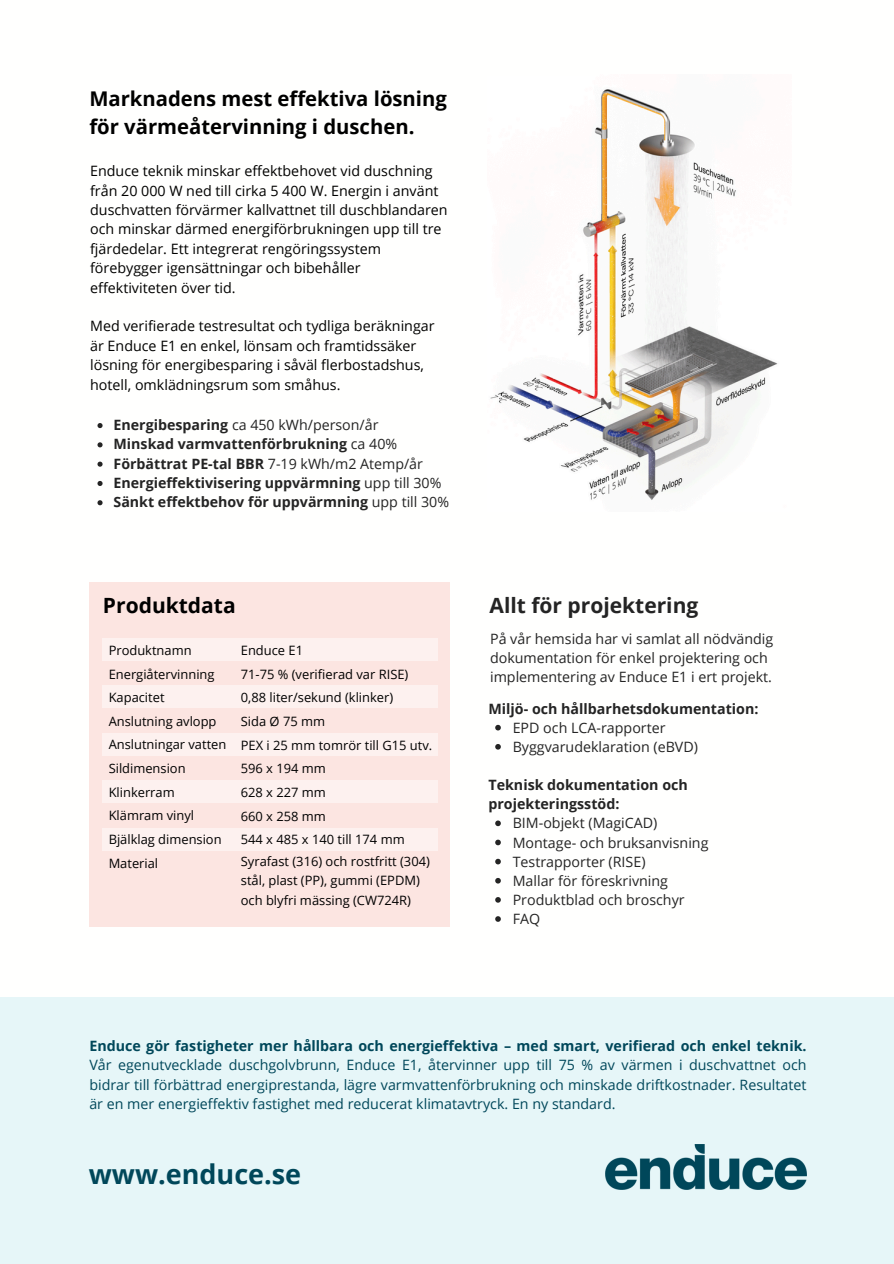
<style>
.page{position:relative;width:894px;height:1264px;background:#fff}
.page>*{position:absolute;margin:0;border:0;box-sizing:border-box;transform-origin:0 0}
.t1{font:700 27px "Open Sans";color:#00475a}
.t2{font:700 21px "Open Sans";color:#242424}
.t3{font:700 21px "Open Sans";color:#000}
.t4{font:700 20.25px/28.3px "Open Sans";color:#000}
.t5{font:14.25px/19.4px "Open Sans";color:#000}
.t6{font:14.25px/19.2px "Open Sans";color:#00475a;text-align:justify}
.t7{font:14.25px/19.2px "Open Sans";color:#242424}
.t8{font:700 14.25px/19.2px "Open Sans";color:#242424}
.t9{font:12.9px/19.4px "Open Sans";color:#000}
.s1{font-weight:700}
.s2{font-weight:400}
</style>
<div class="page">
<div style="left:89px;top:582px;width:360px;height:345px;background:#fce5e1"></div>
<div style="left:102px;top:638px;width:336px;height:22px;background:#fdf1ef"></div>
<div style="left:103px;top:685px;width:335px;height:23px;background:#fdf1ef"></div>
<div style="left:102px;top:733px;width:336px;height:22px;background:#fdf1ef"></div>
<div style="left:102px;top:780px;width:336px;height:23px;background:#fdf1ef"></div>
<div style="left:102px;top:828px;width:336px;height:23px;background:#fdf1ef"></div>
<img style="left:490px;top:89px;width:288px;height:411px">
<svg style="left:97px;top:423px;width:5px;height:5px"></svg>
<svg style="left:97px;top:442px;width:5px;height:5px"></svg>
<svg style="left:97px;top:461px;width:5px;height:5px"></svg>
<svg style="left:97px;top:481px;width:5px;height:5px"></svg>
<svg style="left:97px;top:500px;width:5px;height:5px"></svg>
<svg style="left:495px;top:724px;width:5px;height:6px"></svg>
<svg style="left:495px;top:744px;width:5px;height:5px"></svg>
<svg style="left:495px;top:820px;width:5px;height:6px"></svg>
<svg style="left:495px;top:839px;width:5px;height:6px"></svg>
<svg style="left:495px;top:858px;width:5px;height:6px"></svg>
<svg style="left:495px;top:878px;width:5px;height:5px"></svg>
<svg style="left:495px;top:897px;width:5px;height:5px"></svg>
<svg style="left:495px;top:916px;width:5px;height:5px"></svg>
<div style="left:0;top:997px;width:893px;height:266px;background:#e6f6f8"></div>
<img style="left:605px;top:1144px;width:201px;height:45px">
<p class="t4" style="left:89px;top:84px;width:359px">Marknadens mest effektiva lösning för värmeåtervinning i duschen.</p>
<p class="t5" style="left:90px;top:161px;width:359px">Enduce teknik minskar effektbehovet vid duschning från 20 000 W ned till cirka 5 400 W. Energin i använt duschvatten förvärmer kallvattnet till duschblandaren och minskar därmed energiförbrukningen upp till tre fjärdedelar. Ett integrerat rengöringssystem förebygger igensättningar och bibehåller effektiviteten över tid.</p>
<p class="t5" style="left:90px;top:316px;width:346px">Med verifierade testresultat och tydliga beräkningar är Enduce E1 en enkel, lönsam och framtidssäker lösning för energibesparing i såväl flerbostadshus, hotell, omklädningsrum som småhus.</p>
<p class="t7" style="left:113px;top:415px;width:266px"><span class="s1">Energibesparing</span> ca 450 kWh/person/år</p>
<p class="t8" style="left:113px;top:434px;width:285px">Minskad varmvattenförbrukning <span class="s2">ca 40%</span></p>
<p class="t8" style="left:113px;top:453px;width:311px">Förbättrat PE-tal BBR <span class="s2">7-19 kWh/m2 Atemp/år</span></p>
<p class="t8" style="left:113px;top:473px;width:329px">Energieffektivisering uppvärmning <span class="s2">upp till 30%</span></p>
<p class="t8" style="left:113px;top:492px;width:337px">Sänkt effektbehov för uppvärmning <span class="s2">upp till 30%</span></p>
<p class="t3" style="left:103px;top:591px;width:134px">Produktdata</p>
<p class="t9" style="left:109px;top:640px;width:84px">Produktnamn</p>
<h2 class="t9" style="left:109px;top:664px;width:107px">Energiåtervinning</h2>
<p class="t9" style="left:109px;top:687px;width:57px">Kapacitet</p>
<p class="t9" style="left:109px;top:711px;width:109px">Anslutning avlopp</p>
<p class="t9" style="left:109px;top:734px;width:119px">Anslutningar vatten</p>
<p class="t9" style="left:109px;top:758px;width:78px">Sildimension</p>
<p class="t9" style="left:109px;top:782px;width:67px">Klinkerram</p>
<p class="t9" style="left:109px;top:805px;width:87px">Klämram vinyl</p>
<p class="t9" style="left:109px;top:829px;width:114px">Bjälklag dimension</p>
<h2 class="t9" style="left:109px;top:853px;width:51px">Material</h2>
<p class="t9" style="left:241px;top:640px;width:64px">Enduce E1</p>
<p class="t9" style="left:241px;top:664px;width:169px">71-75 % (verifierad var RISE)</p>
<p class="t9" style="left:241px;top:687px;width:154px">0,88 liter/sekund (klinker)</p>
<p class="t9" style="left:241px;top:711px;width:86px">Sida Ø 75 mm</p>
<p class="t9" style="left:241px;top:735px;width:193px">PEX i 25 mm tomrör till G15 utv.</p>
<p class="t9" style="left:241px;top:758px;width:87px">596 x 194 mm</p>
<p class="t9" style="left:241px;top:782px;width:87px">628 x 227 mm</p>
<p class="t9" style="left:241px;top:806px;width:87px">660 x 258 mm</p>
<p class="t9" style="left:241px;top:829px;width:165px">544 x 485 x 140 till 174 mm</p>
<p class="t9" style="left:241px;top:851px;width:190px">Syrafast (316) och rostfritt (304) stål, plast (PP), gummi (EPDM) och blyfri mässing (CW724R)</p>
<p class="t2" style="left:489px;top:591px;width:210px">Allt för projektering</p>
<p class="t7" style="left:490px;top:629px;width:285px">På vår hemsida har vi samlat all nödvändig dokumentation för enkel projektering och implementering av Enduce E1 i ert projekt.</p>
<h2 class="t8" style="left:488px;top:698px;width:271px">Miljö- och hållbarhetsdokumentation:</h2>
<p class="t7" style="left:512px;top:717px;width:154px">EPD och LCA-rapporter</p>
<h3 class="t7" style="left:512px;top:736px;width:187px">Byggvarudeklaration (eBVD)</h3>
<p class="t8" style="left:488px;top:775px;width:201px">Teknisk dokumentation och projekteringsstöd:</p>
<p class="t7" style="left:512px;top:813px;width:146px">BIM-objekt (MagiCAD)</p>
<h3 class="t7" style="left:512px;top:832px;width:197px">Montage- och bruksanvisning</h3>
<p class="t7" style="left:512px;top:851px;width:134px">Testrapporter (RISE)</p>
<p class="t7" style="left:512px;top:870px;width:157px">Mallar för föreskrivning</p>
<p class="t7" style="left:512px;top:889px;width:173px">Produktblad och broschyr</p>
<p class="t7" style="left:512px;top:908px;width:29px">FAQ</p>
<p class="t6" style="left:89px;top:1036px;width:718px"><span class="s1">Enduce gör fastigheter mer hållbara och energieffektiva – med smart, verifierad och enkel teknik.<br></span>Vår egenutvecklade duschgolvbrunn, Enduce E1, återvinner upp till 75 % av värmen i duschvattnet och bidrar till förbättrad energiprestanda, lägre varmvattenförbrukning och minskade driftkostnader. Resultatet är en mer energieffektiv fastighet med reducerat klimatavtryck. En ny standard.</p>
<p class="t1" style="left:89px;top:1154px;width:214px">www.enduce.se</p>
</div>
